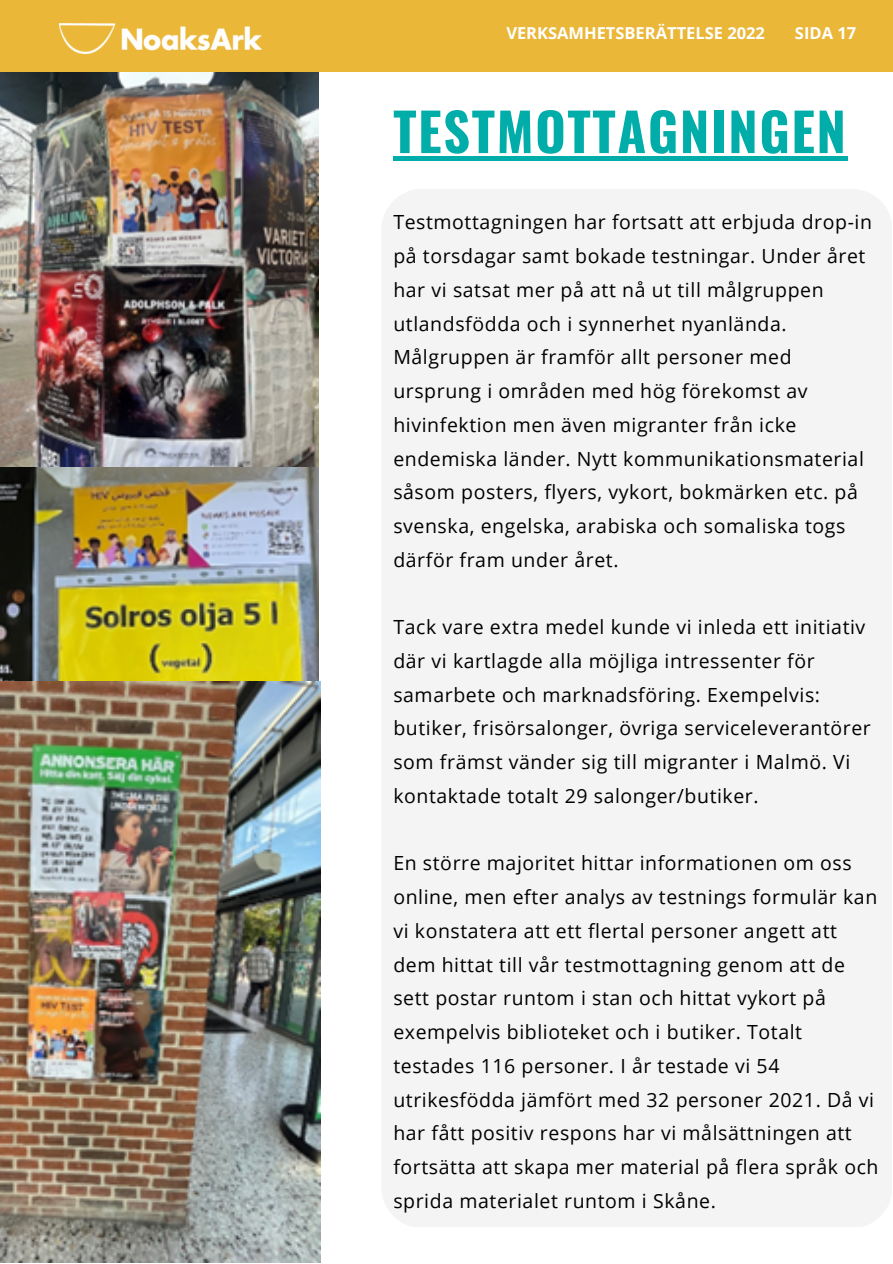
<style>
.page{position:relative;width:893px;height:1264px;background:#fff}
.page>*{position:absolute;margin:0;border:0;box-sizing:border-box;transform-origin:0 0}
.t1{font:700 52.5px "Oswald";letter-spacing:.03em;color:#00ada9}
.t2{font:19.5px/33.8px "Open Sans";letter-spacing:.03em;color:#000}
.t3{font:700 16.5px "Open Sans";color:#fff}
</style>
<div class="page">
<img style="left:0;top:72px;width:318px;height:610px">
<div style="left:382px;top:189px;width:509px;height:1037px;background:#f4f4f4"></div>
<div style="left:0;top:0;width:892px;height:72px;background:#eab739"></div>
<img style="left:60px;top:24px;width:201px;height:29px">
<img style="left:0;top:682px;width:320px;height:580px">
<div style="left:393px;top:156px;width:454px;height:5px;background:#00ada9"></div>
<p class="t3" style="left:506px;top:22px;width:260px">VERKSAMHETSBERÄTTELSE 2022</p>
<p class="t3" style="left:794px;top:22px;width:63px">SIDA 17</p>
<h1 class="t1" style="left:393px;top:90px;width:454px">TESTMOTTAGNINGEN</h1>
<p class="t2" style="left:393px;top:205px;width:480px">Testmottagningen har fortsatt att erbjuda drop-in på torsdagar samt bokade testningar. Under året har vi satsat mer på att nå ut till målgruppen utlandsfödda och i synnerhet nyanlända.<br>Målgruppen är framför allt personer med ursprung i områden med hög förekomst av hivinfektion men även migranter från icke endemiska länder. Nytt kommunikationsmaterial såsom posters, flyers, vykort, bokmärken etc. på svenska, engelska, arabiska och somaliska togs därför fram under året.</p>
<p class="t2" style="left:393px;top:610px;width:479px">Tack vare extra medel kunde vi inleda ett initiativ där vi kartlagde alla möjliga intressenter för samarbete och marknadsföring. Exempelvis: butiker, frisörsalonger, övriga serviceleverantörer som främst vänder sig till migranter i Malmö. Vi kontaktade totalt 29 salonger/butiker.</p>
<p class="t2" style="left:393px;top:846px;width:486px">En större majoritet hittar informationen om oss online, men efter analys av testnings formulär kan vi konstatera att ett flertal personer angett att dem hittat till vår testmottagning genom att de sett postar runtom i stan och hittat vykort på exempelvis biblioteket och i butiker. Totalt testades 116 personer. I år testade vi 54 utrikesfödda jämfört med 32 personer 2021. Då vi har fått positiv respons har vi målsättningen att fortsätta att skapa mer material på flera språk och sprida materialet runtom i Skåne.</p>
</div>
